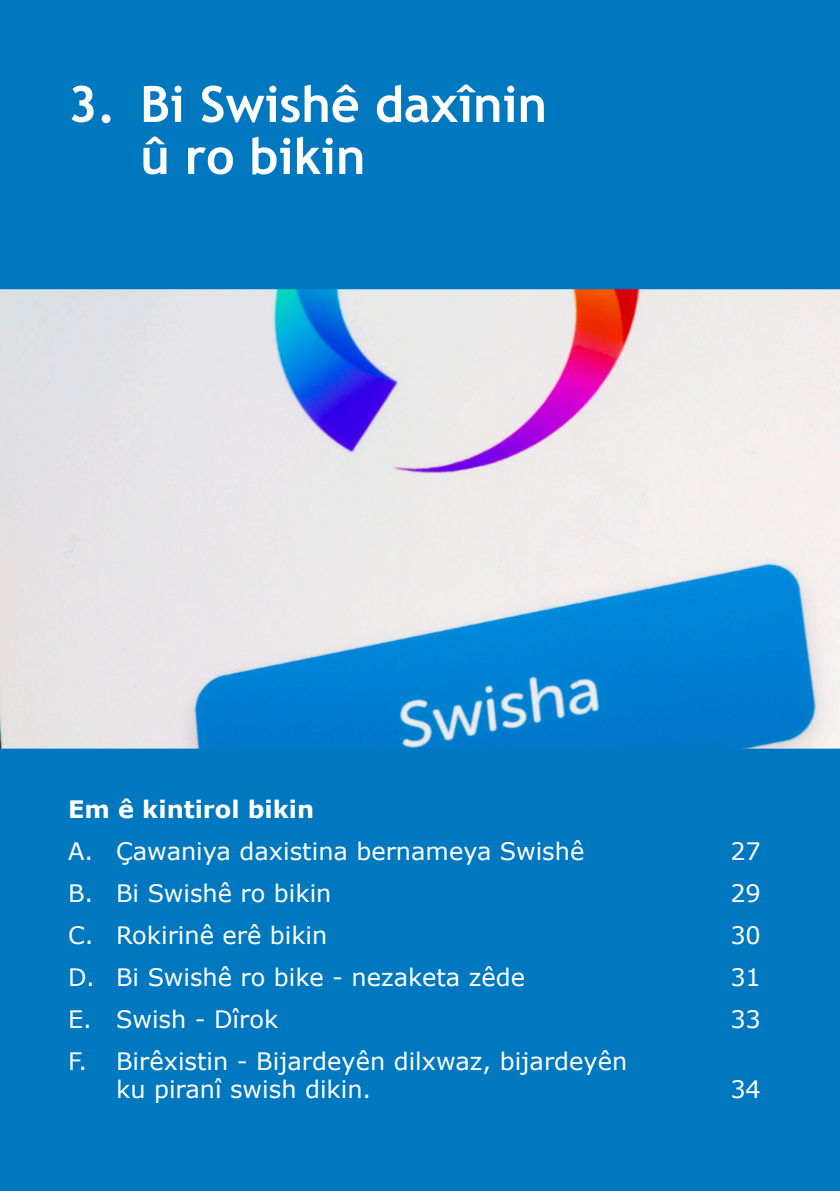
<style>
.page{position:relative;width:840px;height:1191px;background:#fff}
.page>*{position:absolute;margin:0;border:0;box-sizing:border-box;transform-origin:0 0}
.t1{font:700 50px/52px "Trebuchet MS";color:#fff}
.t2{font:24px/28px "Verdana";color:#fff}
.t3{font:700 24px "Verdana";color:#fff}
</style>
<div class="page">
<div style="left:0;top:0;width:839px;height:1191px;background:#0078c0"></div>
<img style="left:0;top:289px;width:839px;height:459px">
<h1 class="t1" style="left:140px;top:78px;width:408px;text-indent:-72px">3. Bi Swishê daxînin û ro bikin</h1>
<p class="t3" style="left:68px;top:792px;width:247px">Em ê kintirol bikin</p>
<p class="t2" style="left:68px;top:837px;width:517px">A. Çawaniya daxistina bernameya Swishê</p>
<p class="t2" style="left:730px;top:837px;width:32px">27</p>
<p class="t2" style="left:68px;top:879px;width:265px">B. Bi Swishê ro bikin</p>
<p class="t2" style="left:730px;top:879px;width:32px">29</p>
<p class="t2" style="left:68px;top:921px;width:261px">C. Rokirinê erê bikin</p>
<p class="t2" style="left:730px;top:921px;width:32px">30</p>
<p class="t2" style="left:68px;top:963px;width:458px">D. Bi Swishê ro bike - nezaketa zêde</p>
<p class="t2" style="left:730px;top:963px;width:32px">31</p>
<p class="t2" style="left:68px;top:1005px;width:211px">E. Swish - Dîrok</p>
<p class="t2" style="left:730px;top:1005px;width:32px">33</p>
<p class="t2" style="left:116px;top:1047px;width:512px;text-indent:-48px">F. Birêxistin - Bijardeyên dilxwaz, bijardeyên ku piranî swish dikin.</p>
<p class="t2" style="left:730px;top:1075px;width:32px">34</p>
</div>
